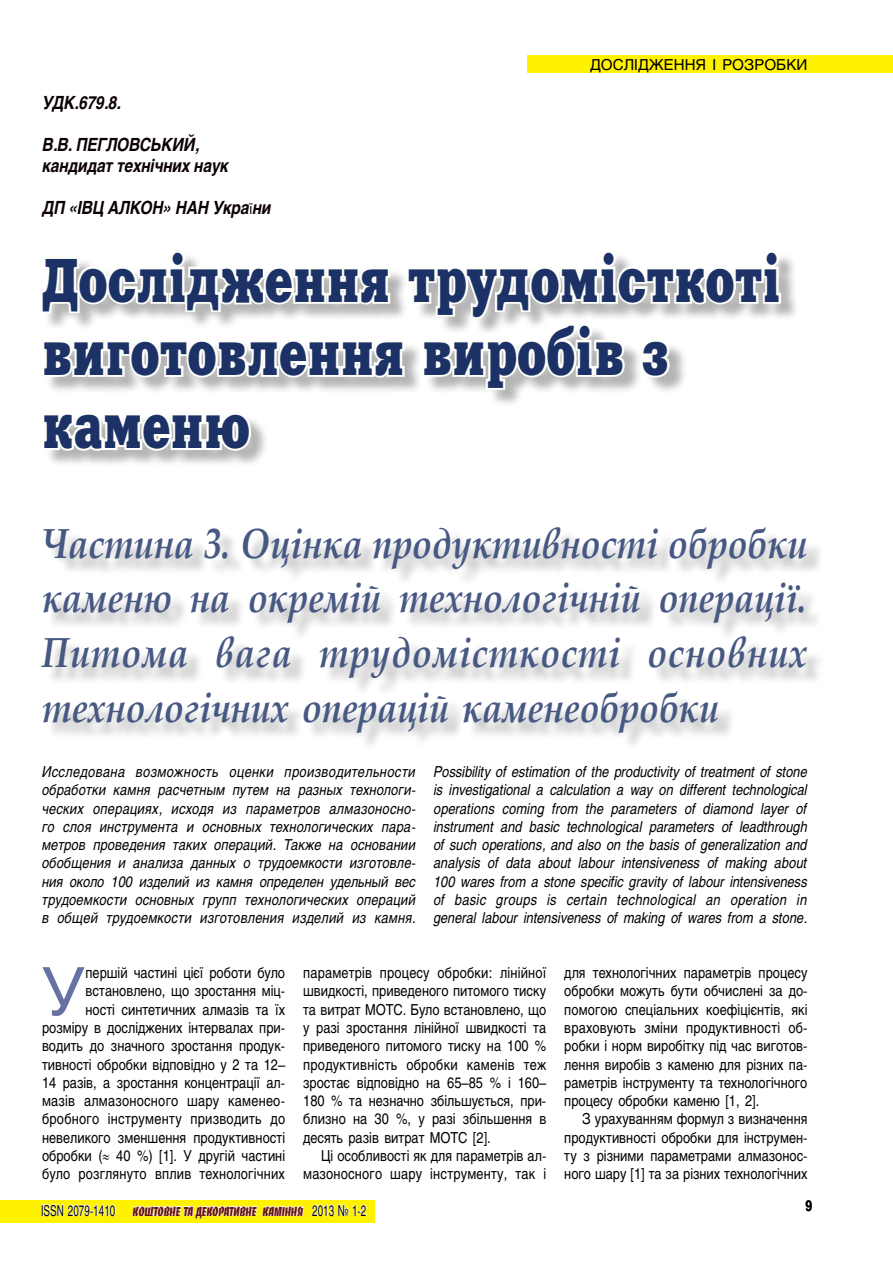
<style>
.page{position:relative;width:893px;height:1263px;background:#fff}
.page>*{position:absolute;margin:0;border:0;box-sizing:border-box;transform-origin:0 0}
.t1{font:65.4px "Helios";color:#6672a2}
.t2{font:61.5px/73.2px "Xenia C";color:#1c3166;scale:.81 1}
.t3{font:italic 700 42px/54.9px "Book Antiqua";color:#475883;text-align:justify;scale:.85 1}
.t4{font:italic 700 18px/21px "Helios";letter-spacing:-.01em;color:#0d0000;scale:.85 1}
.t5{font:15px/18.3px "Helios";color:#000;text-align:justify;scale:.85 1}
.t6{font:italic 15px/18.3px "Helios";color:#000;text-align:justify;scale:.85 1}
.t7{font:15px "Helios";color:#000}
.t8{font:700 15px "Helios";color:#000;scale:.8 1}
.t9{font:13.5px "Banco Heavy C";color:#671316;scale:.8 1}
.s1{font-weight:400;font-style:normal;font-size:15px;color:#000}
.s2{font-family:"Helios";font-size:15px;color:#000}
</style>
<div class="page">
<div style="left:0;top:1200px;width:374px;height:23px;background:#fff200"></div>
<svg style="left:132px;top:1205px;width:172px;height:14px"></svg>
<svg style="left:312px;top:1204px;width:55px;height:12px"></svg>
<svg style="left:42px;top:1204px;width:74px;height:12px"></svg>
<div style="left:527px;top:55px;width:366px;height:17px;background:#fff200"></div>
<div style="left:44px;top:253px;width:781px;height:498px;background:#000;opacity:.3"></div>
<svg style="left:44px;top:253px;width:739px;height:319px"></svg>
<p class="t7" style="left:590px;top:55px;width:219px">ДОСЛІДЖЕННЯ І РОЗРОБКИ</p>
<p class="t4" style="left:43px;top:92px;width:94px">УДК.679.8.</p>
<p class="t4" style="left:43px;top:134px;width:221px">В.В. Пеглов ський, кандидат технічних наук</p>
<p class="t4" style="left:43px;top:197px;width:271px">ДП «ІВЦ Алкон» НАН Укра<span class="s1">ї</span>ни</p>
<h2 class="t2" style="left:42px;top:243px;width:914px">Дослідження трудомісткоті виготовлення виробів з каменю</h2>
<h3 class="t3" style="left:42px;top:515px;width:902px">Частина 3. Оцінка продуктивності обробки каменю на окремій технологічній операції.<br>Питома вага трудомісткості основних технологічних операцій каменеобробки</h3>
<p class="t6" style="left:42px;top:762px;width:441px">Исследована возможность оценки производительности обработки камня расчетным путем на разных технологи&shy;ческих операциях, исходя из параметров алмазоносно&shy;го слоя инструмента и основных технологических пара&shy;метров проведения таких операций. Также на основании обобщения и анализа данных о трудоемкости изготовле&shy;ния около 100 изделий из камня определен удельный вес трудоемкости основных групп технологических операций в общей трудоемкости изготовления изделий из камня.</p>
<p class="t6" style="left:434px;top:762px;width:441px">Possibility of estimation of the productivity of treatment of stone is investigational a calculation a way on different technological operations coming from the parameters of diamond layer of instrument and basic technological parameters of leadthrough of such operations, and also on the basis of generalization and analysis of data about labour intensiveness of making about 100 wares from a stone specific gravity of labour intensiveness of basic groups is certain technological an operation in general labour intensiveness of making of wares from a stone.</p>
<p class="t5" style="left:42px;top:963px;width:288px;text-align:right">першій частині цієї роботи було встановлено, що зростання міц-<br>ності синтетичних алмазів та їх розміру в досліджених інтервалах при&shy;водить до значного зростання продук&shy;тивності обробки відповідно у 2 та 12– 14 разів, а зростання концентрації ал&shy;мазів алмазоносного шару каменео&shy;бробного інструменту призводить до невеликого зменшення продуктивності обробки (≈ 40 %) [1]. У другій частині було розглянуто вплив технологічних</p>
<p class="t5" style="left:303px;top:963px;width:288px">параметрів процесу обробки: лінійної швидкості, приведеного питомого тиску та витрат МОТС. Було встановлено, що у разі зростання лінійної швидкості та приведеного питомого тиску на 100 % продуктивність обробки каменів теж зростає відповідно на 65–85 % і 160– 180 % та незначно збільшується, при&shy;близно на 30 %, у разі збільшення в десять разів витрат МОТС [2].</p>
<h1 class="t1" style="left:42px;top:952px;width:45px">У</h1>
<p class="t5" style="left:303px;top:1146px;width:288px;text-align:right">Ці особливості як для параметрів ал&shy;мазоносного шару інструменту, так і</p>
<p class="t5" style="left:564px;top:963px;width:288px">для технологічних параметрів процесу обробки можуть бути обчислені за до&shy;помогою спеціальних коефіцієнтів, які враховують зміни продуктивності об&shy;робки і норм виробітку під час виготов&shy;лення виробів з каменю для різних па&shy;раметрів інструменту та технологічного процесу обробки каменю [1, 2].</p>
<p class="t5" style="left:564px;top:1110px;width:288px;text-indent:18px">З урахуванням формул з визначення продуктивності обробки для інструмен&shy;ту з різними параметрами алмазонос&shy;ного шару [1] та за різних технологічних</p>
<p class="t9" style="left:265px;top:1203px;width:125px">каміння <span class="s2">2012 № 1</span></p>
<p class="t8" style="left:805px;top:1197px;width:10px">9</p>
<p class="t9" style="left:41px;top:1203px;width:408px"><span class="s2">ISSN 2079-1410</span> коштовне та декоративне каміння <span class="s2">2013 № 1-2</span></p>
</div>
